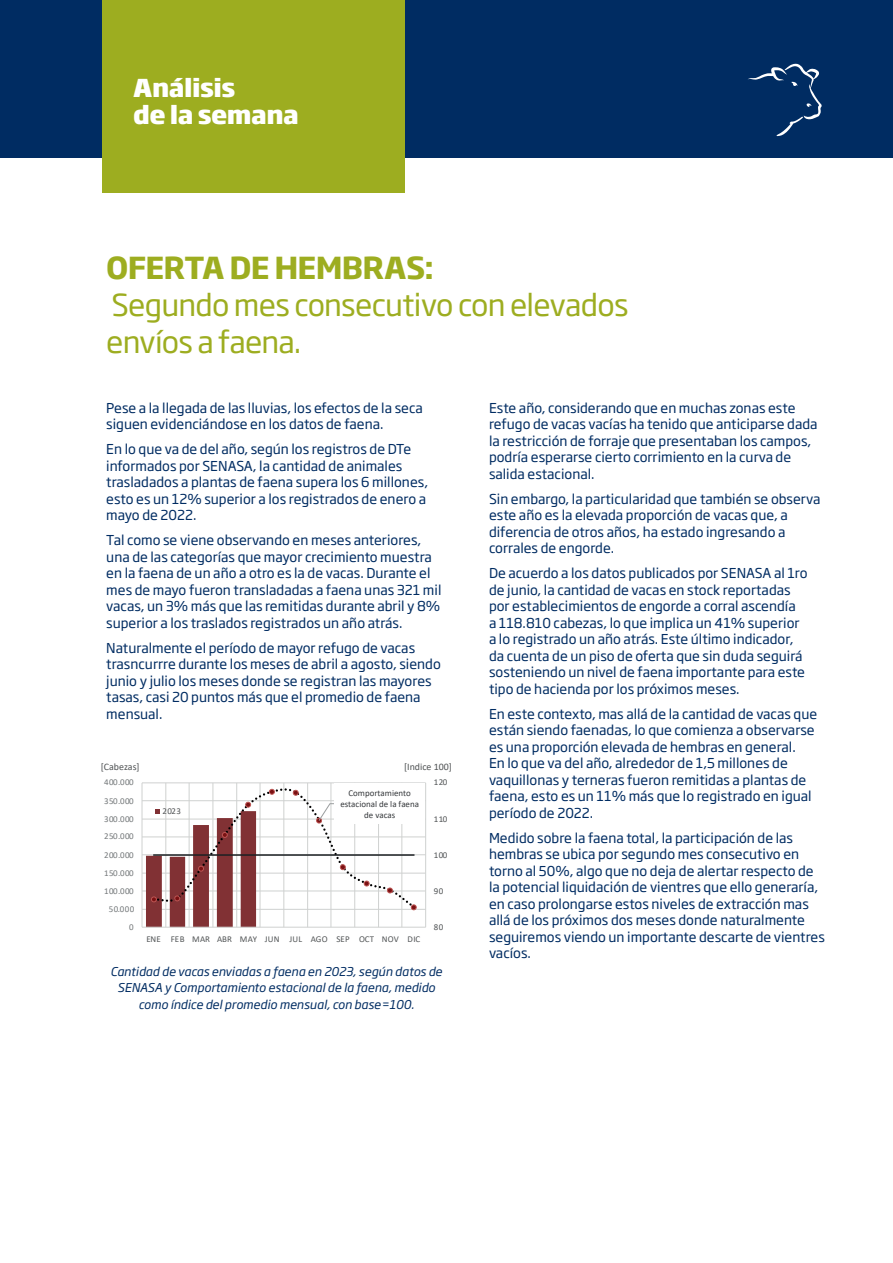
<style>
.page{position:relative;width:893px;height:1263px;background:#fff}
.page>*{position:absolute;margin:0;border:0;box-sizing:border-box;transform-origin:0 0}
.t1{font:30px/37.2px "Soho Gothic Pro";letter-spacing:-.025em;color:#9dad20}
.t2{font:700 30px "Soho Gothic Pro";letter-spacing:-.025em;color:#9dad20}
.t3{font:800 24.45px/27.2px "Soho Gothic Pro";letter-spacing:-.02em;color:#fff}
.t4{font:13.5px/16.5px "Soho Gothic Pro";color:#002c62}
.t5{font:italic 12px/16.5px "Soho Gothic Pro";color:#002c62;text-align:center}
.t6{font:9.9px "Calibri";color:#515455}
.t7{font:9px "Calibri";letter-spacing:.05em;color:#74787a}
.t8{font:9px "Calibri";letter-spacing:.02em;color:#515455}
.t9{font:9px/10.9px "Calibri";color:#36393c;text-align:center}
</style>
<div class="page">
<div style="left:0;top:0;width:893px;height:157px;background:#002c62"></div>
<svg style="left:748px;top:64px;width:74px;height:73px"></svg>
<div style="left:102px;top:0;width:303px;height:193px;background:#9dad20"></div>
<hr style="left:142px;top:909px;width:284px;height:1px;background:#cfd1d0">
<hr style="left:142px;top:890px;width:284px;height:1px;background:#cfd1d0">
<hr style="left:142px;top:873px;width:284px;height:1px;background:#cfd1d0">
<hr style="left:142px;top:854px;width:284px;height:1px;background:#cfd1d0">
<hr style="left:142px;top:836px;width:284px;height:1px;background:#cfd1d0">
<hr style="left:142px;top:819px;width:284px;height:1px;background:#cfd1d0">
<hr style="left:142px;top:800px;width:284px;height:1px;background:#cfd1d0">
<hr style="left:142px;top:782px;width:284px;height:1px;background:#cfd1d0">
<hr style="left:142px;top:783px;width:1px;height:144px;background:#cfd1d0">
<hr style="left:165px;top:783px;width:1px;height:144px;background:#cfd1d0">
<hr style="left:189px;top:783px;width:1px;height:144px;background:#cfd1d0">
<hr style="left:213px;top:783px;width:1px;height:144px;background:#cfd1d0">
<hr style="left:236px;top:783px;width:1px;height:144px;background:#cfd1d0">
<hr style="left:260px;top:783px;width:1px;height:144px;background:#cfd1d0">
<hr style="left:283px;top:783px;width:1px;height:144px;background:#cfd1d0">
<hr style="left:307px;top:783px;width:1px;height:144px;background:#cfd1d0">
<hr style="left:331px;top:783px;width:1px;height:144px;background:#cfd1d0">
<hr style="left:425px;top:783px;width:1px;height:144px;background:#cfd1d0">
<hr style="left:142px;top:927px;width:284px;height:1px;background:#cfd1d0">
<div style="left:334px;top:783px;width:91px;height:41px;background:#fff"></div>
<svg style="left:146px;top:788px;width:271px;height:139px"></svg>
<h2 class="t3" style="left:133px;top:73px;width:167px">Análisis<br>de la semana</h2>
<h1 class="t2" style="left:106px;top:244px;width:329px">OFERTA DE HEMBRAS:</h1>
<h1 class="t1" style="left:106px;top:285px;width:524px">Segundo mes consecutivo con elevados envíos a faena.</h1>
<p class="t4" style="left:106px;top:399px;width:318px">Pese a la llegada de las lluvias, los efectos de la seca siguen evidenciándose en los datos de faena.</p>
<p class="t4" style="left:106px;top:440px;width:323px">En lo que va de del año, según los registros de DTe informados por SENASA, la cantidad de animales trasladados a plantas de faena supera los 6 millones, esto es un 12% superior a los registrados de enero a mayo de 2022.</p>
<p class="t4" style="left:106px;top:531px;width:337px">Tal como se viene observando en meses anteriores, una de las categorías que mayor crecimiento muestra en la faena de un año a otro es la de vacas. Durante el mes de mayo fueron transladadas a faena unas 321 mil vacas, un 3% más que las remitidas durante abril y 8% superior a los traslados registrados un año atrás.</p>
<p class="t4" style="left:106px;top:639px;width:336px">Naturalmente el período de mayor refugo de vacas trasncurrre durante los meses de abril a agosto, siendo junio y julio los meses donde se registran las mayores tasas, casi 20 puntos más que el promedio de faena mensual.</p>
<p class="t6" style="left:101px;top:760px;width:40px">[Cabezas]</p>
<p class="t6" style="left:404px;top:760px;width:49px">[Indice 100]</p>
<p class="t8" style="left:163px;top:805px;width:20px">2023</p>
<p class="t7" style="left:104px;top:776px;width:31px">400.000</p>
<p class="t8" style="left:434px;top:776px;width:15px">120</p>
<p class="t9" style="left:340px;top:787px;width:80px">Comportamiento estacional de la faena de vacas</p>
<p class="t7" style="left:104px;top:794px;width:31px">350.000</p>
<p class="t7" style="left:104px;top:812px;width:31px">300.000</p>
<p class="t8" style="left:434px;top:812px;width:15px">110</p>
<p class="t7" style="left:104px;top:830px;width:31px">250.000</p>
<p class="t7" style="left:104px;top:848px;width:31px">200.000</p>
<p class="t7" style="left:104px;top:866px;width:31px">150.000</p>
<p class="t7" style="left:104px;top:885px;width:31px">100.000</p>
<p class="t7" style="left:109px;top:902px;width:27px">50.000</p>
<p class="t7" style="left:129px;top:920px;width:6px">0</p>
<p class="t8" style="left:147px;top:932px;width:275px">ENE FEB MAR ABR MAY JUN JUL AGO SEP OCT NOV DIC</p>
<p class="t8" style="left:434px;top:848px;width:15px">100</p>
<p class="t8" style="left:434px;top:885px;width:11px">90</p>
<p class="t8" style="left:434px;top:920px;width:11px">80</p>
<p class="t5" style="left:111px;top:962px;width:333px">Cantidad de vacas enviadas a faena en 2023, según datos de<br>SENASA y Comportamiento estacional de la faena, medido como índice del promedio mensual, con base=100.</p>
<p class="t4" style="left:489px;top:399px;width:330px">Este año, considerando que en muchas zonas este refugo de vacas vacías ha tenido que anticiparse dada la restricción de forraje que presentaban los campos, podría esperarse cierto corrimiento en la curva de salida estacional.</p>
<p class="t4" style="left:489px;top:490px;width:333px">Sin embargo, la particularidad que también se observa este año es la elevada proporción de vacas que, a diferencia de otros años, ha estado ingresando a corrales de engorde.</p>
<p class="t4" style="left:489px;top:564px;width:320px">De acuerdo a los datos publicados por SENASA al 1ro de junio, la cantidad de vacas en stock reportadas por establecimientos de engorde a corral ascendía<br>a 118.810 cabezas, lo que implica un 41% superior a lo registrado un año atrás. Este último indicador, da cuenta de un piso de oferta que sin duda seguirá sosteniendo un nivel de faena importante para este tipo de hacienda por los próximos meses.</p>
<p class="t4" style="left:489px;top:705px;width:330px">En este contexto, mas allá de la cantidad de vacas que están siendo faenadas, lo que comienza a observarse es una proporción elevada de hembras en general.<br>En lo que va del año, alrededor de 1,5 millones de vaquillonas y terneras fueron remitidas a plantas de faena, esto es un 11% más que lo registrado en igual período de 2022.</p>
<p class="t4" style="left:489px;top:829px;width:337px">Medido sobre la faena total, la participación de las hembras se ubica por segundo mes consecutivo en torno al 50%, algo que no deja de alertar respecto de la potencial liquidación de vientres que ello generaría, en caso prolongarse estos niveles de extracción mas allá de los próximos dos meses donde naturalmente seguiremos viendo un importante descarte de vientres vacíos.</p>
</div>
